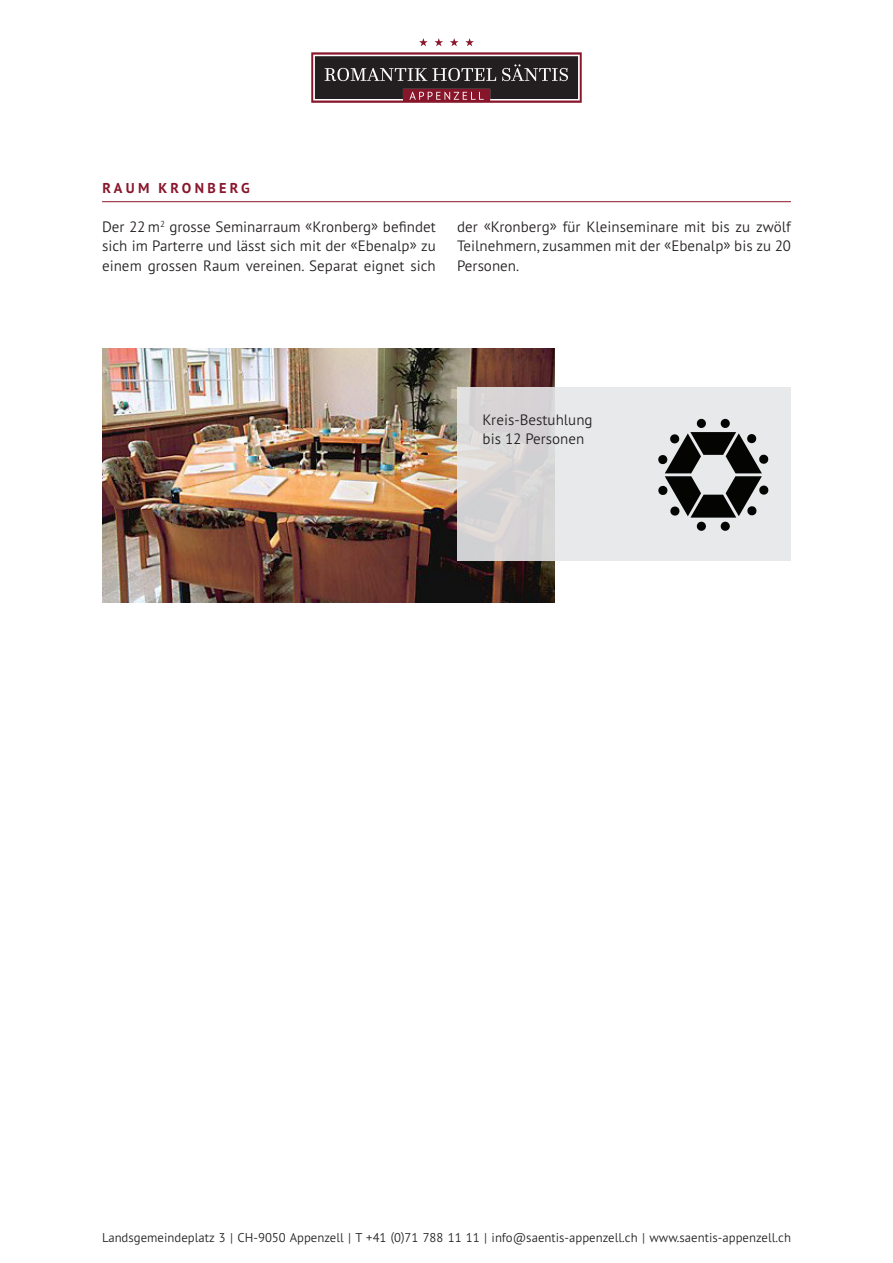
<style>
.page{position:relative;width:893px;height:1263px;background:#fff}
.page>*{position:absolute;margin:0;border:0;box-sizing:border-box;transform-origin:0 0}
.t1{font:300 15px/19.5px "PT Sans Pro";color:#231f20;text-align:justify}
.t2{font:700 14.25px "PT Sans Pro";letter-spacing:.23em;color:#88162b}
.t3{font:300 12.75px "PT Sans Pro";color:#231f20}
</style>
<div class="page">
<img style="left:102px;top:349px;width:452px;height:253px">
<hr style="left:102px;top:201px;width:689px;height:1px;background:#88162b">
<div style="left:457px;top:388px;width:334px;height:173px;background:linear-gradient(to right,#d9d7d8,#edeff2)"></div>
<div style="left:721px;top:419px;width:9px;height:9px;background:#040503;border-radius:50%"></div>
<div style="left:697px;top:419px;width:9px;height:9px;background:#040503;border-radius:50%"></div>
<div style="left:721px;top:522px;width:9px;height:9px;background:#040503;border-radius:50%"></div>
<div style="left:697px;top:522px;width:9px;height:9px;background:#040503;border-radius:50%"></div>
<svg style="left:658px;top:432px;width:111px;height:86px;background:#6f7070"></svg>
<svg style="left:419px;top:38px;width:9px;height:8px"></svg>
<svg style="left:434px;top:38px;width:9px;height:8px"></svg>
<svg style="left:450px;top:38px;width:8px;height:8px"></svg>
<svg style="left:465px;top:38px;width:9px;height:8px"></svg>
<svg style="left:311px;top:52px;width:271px;height:51px;background:#543f43"></svg>
<p class="t2" style="left:103px;top:178px;width:149px">RAUM KRONBERG</p>
<p class="t1" style="left:102px;top:216px;width:335px">Der 22 m<sup>2</sup> grosse Seminarraum «Kronberg» befindet sich im Parterre und lässt sich mit der «Ebenalp» zu einem grossen Raum vereinen. Separat eignet sich</p>
<p class="t1" style="left:457px;top:216px;width:335px">der «Kronberg» für Kleinseminare mit bis zu zwölf Teilnehmern, zusammen mit der «Ebenalp» bis zu 20<br>Personen.</p>
<p class="t1" style="left:483px;top:409px;width:111px">Kreis-Bestuhlung bis 12 Personen</p>
<p class="t3" style="left:102px;top:1229px;width:690px">Landsgemeindeplatz 3 | CH-9050 Appenzell | T +41 (0)71 788 11 11 | info@saentis-appenzell.ch | www.saentis-appenzell.ch</p>
</div>
